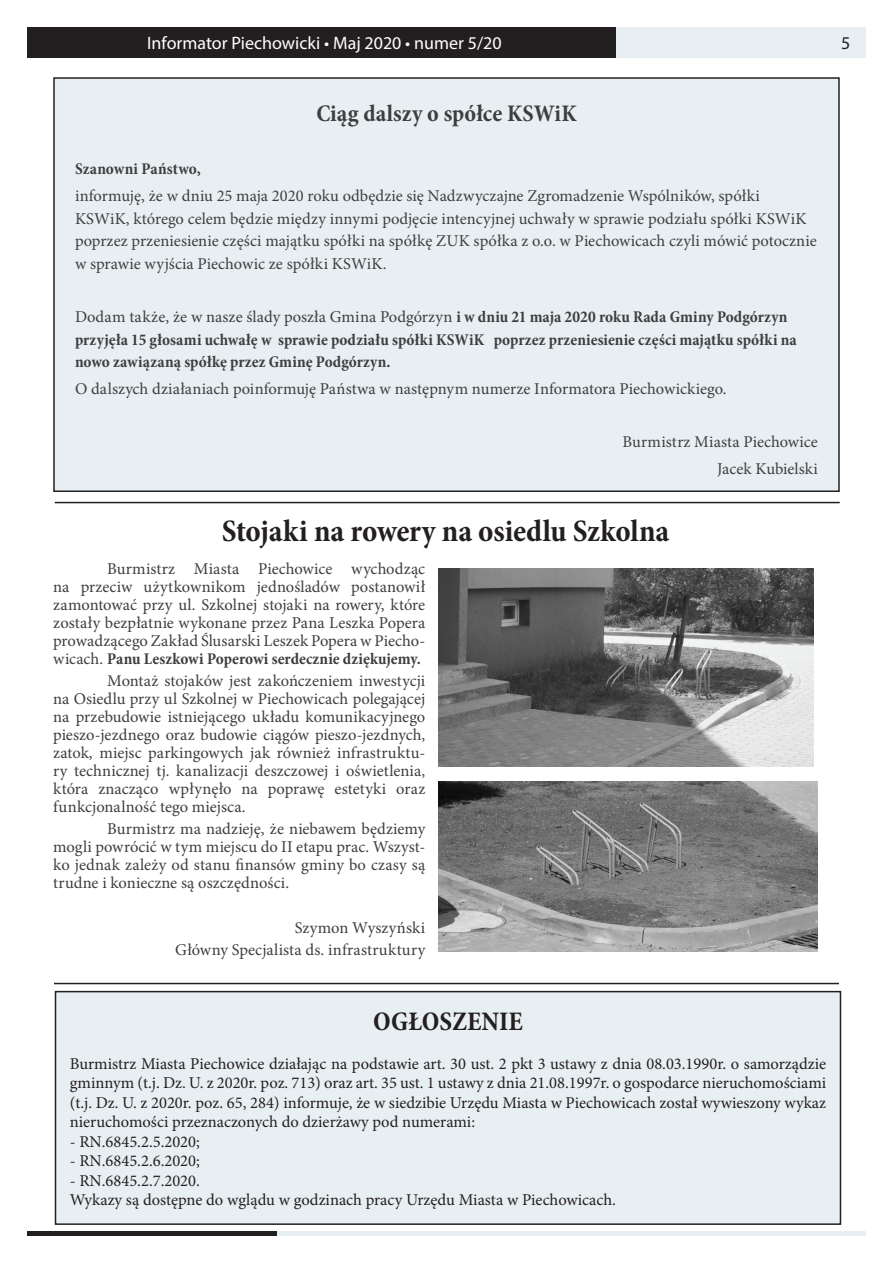
<style>
.page{position:relative;width:893px;height:1263px;background:#fff}
.page>*{position:absolute;margin:0;border:0;box-sizing:border-box;transform-origin:0 0}
.t1{font:700 condensed 31.5px "Minion Pro";letter-spacing:-.01em;color:#231f20}
.t2{font:700 condensed 27px "Minion Pro";color:#231f20}
.t3{font:700 condensed 24px "Minion Pro";color:#3e3e3f}
.t4{font:18px "Myriad Pro";color:#fff}
.t5{font:18px "Myriad Pro";color:#231f20}
.t6{font:16.5px/18px "Minion Pro";letter-spacing:.005em;color:#3e3e3f;text-align:justify}
.t7{font:16.5px/19.5px "Minion Pro";color:#231f20;text-align:justify}
.t8{font:700 condensed 16.5px/22.5px "Minion Pro";letter-spacing:.005em;color:#3e3e3f}
.s1{font-weight:400;font-stretch:normal}
.s2{font-weight:700;font-stretch:condensed}
</style>
<div class="page">
<div style="left:27px;top:27px;width:590px;height:30px;background:#231f20"></div>
<div style="left:617px;top:27px;width:249px;height:30px;background:#e8eff2"></div>
<div style="left:276px;top:1231px;width:590px;height:5px;background:#e8eff2"></div>
<div style="left:27px;top:1231px;width:249px;height:5px;background:#231f20"></div>
<img style="left:439px;top:569px;width:374px;height:197px">
<img style="left:439px;top:781px;width:379px;height:171px">
<div style="left:54px;top:78px;width:785px;height:413px;background:#e8eff2"></div>
<div style="left:53px;top:77px;width:787px;height:415px;border:2px solid #231f20"></div>
<div style="left:56px;top:992px;width:784px;height:232px;background:#e8eff2"></div>
<div style="left:55px;top:991px;width:786px;height:234px;border:2px solid #231f20"></div>
<hr style="left:55px;top:502px;width:785px;height:1px;background:#231f20">
<hr style="left:54px;top:983px;width:785px;height:1px;background:#231f20">
<p class="t4" style="left:147px;top:32px;width:356px">Informator Piechowicki • Maj 2020 • numer 5/20</p>
<p class="t5" style="left:841px;top:32px;width:11px">5</p>
<h3 class="t3" style="left:316px;top:97px;width:262px">Ciąg dalszy o spółce KSWiK</h3>
<p class="t8" style="left:75px;top:158px;width:127px">Szanowni Państwo,</p>
<p class="t6" style="left:75px;top:185px;width:743px;line-height:22.5px;text-align:left">informuję, że w dniu 25 maja 2020 roku odbędzie się Nadzwyczajne Zgromadzenie Wspólników, spółki KSWiK, którego celem będzie między innymi podjęcie intencyjnej uchwały w sprawie podziału spółki KSWiK poprzez przeniesienie części majątku spółki na spółkę ZUK spółka z o.o. w Piechowicach czyli mówić potocznie w sprawie wyjścia Piechowic ze spółki KSWiK.</p>
<p class="t8" style="left:75px;top:305px;width:723px"><span class="s1">Dodam także, że w nasze ślady poszła Gmina Podgórzyn</span> i w dniu 21 maja 2020 roku Rada Gminy Podgórzyn przyjęła 15 głosami uchwałę w sprawie podziału spółki KSWiK poprzez przeniesienie części majątku spółki na nowo zawiązaną spółkę przez Gminę Podgórzyn.</p>
<p class="t6" style="left:75px;top:380px;width:653px">O dalszych działaniach poinformuję Państwa w następnym numerze Informatora Piechowickiego.</p>
<p class="t6" style="left:623px;top:429px;width:197px;line-height:26.7px;text-align:right">Burmistrz Miasta Piechowice<br>Jacek Kubielski</p>
<h1 class="t1" style="left:222px;top:509px;width:449px">Stojaki na rowery na osiedlu Szkolna</h1>
<p class="t6" style="left:53px;top:560px;width:374px;text-indent:54px">Burmistrz Miasta Piechowice wychodząc na przeciw użytkownikom jednośladów postanowił zamontować przy ul. Szkolnej stojaki na rowery, które zostały bezpłatnie wykonane przez Pana Leszka Popera prowadzącego Zakład Ślusarski Leszek Popera w Piecho&shy;wicach. <span class="s2">Panu Leszkowi Poperowi serdecznie dziękujemy.</span></p>
<p class="t6" style="left:53px;top:672px;width:374px;text-indent:54px">Montaż stojaków jest zakończeniem inwestycji na Osiedlu przy ul Szkolnej w Piechowicach polegającej na przebudowie istniejącego układu komunikacyjnego pieszo-jezdnego oraz budowie ciągów pieszo-jezdnych, zatok, miejsc parkingowych jak również infrastruktu&shy;ry technicznej tj. kanalizacji deszczowej i oświetlenia, która znacząco wpłynęło na poprawę estetyki oraz funkcjonalność tego miejsca.</p>
<p class="t6" style="left:53px;top:820px;width:374px;text-indent:54px">Burmistrz ma nadzieję, że niebawem będziemy mogli powrócić w tym miejscu do II etapu prac. Wszyst&shy;ko jednak zależy od stanu finansów gminy bo czasy są trudne i konieczne są oszczędności.</p>
<p class="t6" style="left:175px;top:916px;width:251px;line-height:22.2px;text-align:right">Szymon Wyszyński<br>Główny Specjalista ds. infrastruktury</p>
<h2 class="t2" style="left:373px;top:1003px;width:151px">OGŁOSZENIE</h2>
<p class="t7" style="left:70px;top:1054px;width:758px">Burmistrz Miasta Piechowice działając na podstawie art. 30 ust. 2 pkt 3 ustawy z dnia 08.03.1990r. o samorządzie gminnym (t.j. Dz. U. z 2020r. poz. 713) oraz art. 35 ust. 1 ustawy z dnia 21.08.1997r. o gospodarce nieruchomościami (t.j. Dz. U. z 2020r. poz. 65, 284) informuje, że w siedzibie Urzędu Miasta w Piechowicach został wywieszony wykaz nieruchomości przeznaczonych do dzierżawy pod numerami:</p>
<p class="t7" style="left:70px;top:1132px;width:132px">- RN.6845.2.5.2020;</p>
<p class="t7" style="left:70px;top:1151px;width:132px">- RN.6845.2.6.2020;</p>
<p class="t7" style="left:70px;top:1171px;width:548px">- RN.6845.2.7.2020.<br>Wykazy są dostępne do wglądu w godzinach pracy Urzędu Miasta w Piechowicach.</p>
</div>
